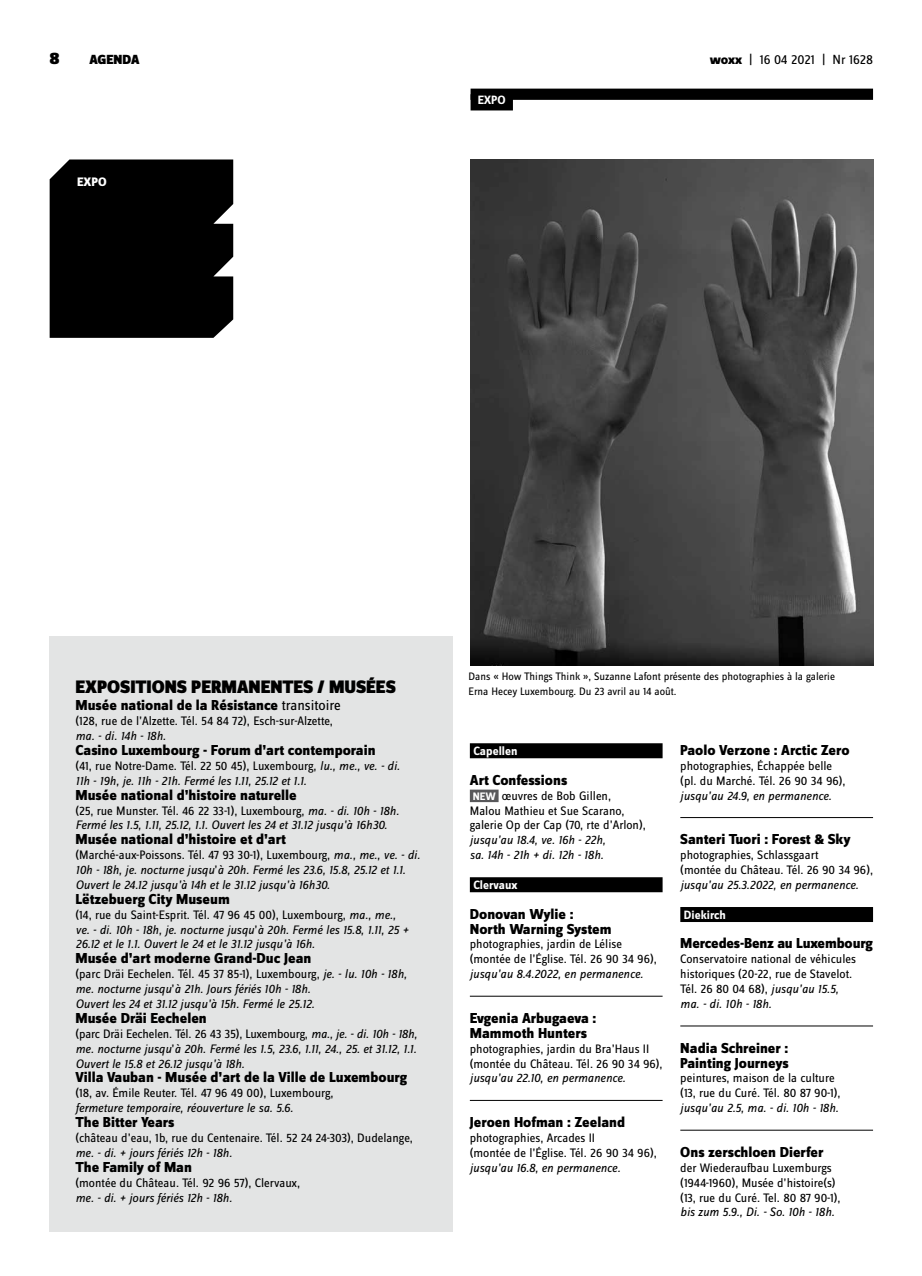
<style>
.page{position:relative;width:922px;height:1276px;background:#fff}
.page>*{position:absolute;margin:0;border:0;box-sizing:border-box;transform-origin:0 0}
.t1{font:900 18.75px "Zine Sans Dis";color:#000}
.t2{font:900 17.5px "Zine Sans Dis";color:#000}
.t3{font:800 15px/14.9px "Zine Sans Dis";color:#000}
.t4{font:13.75px "Zine Sans Dis";letter-spacing:-.01em;color:#000}
.t5{font:900 13.75px "Zine Sans Dis";color:#000}
.t6{font:italic 12.75px/14.9px "Zine Sans Dis";color:#000}
.t7{font:12.75px/14.9px "Zine Sans Dis";color:#000}
.t8{font:800 12.75px "Zine Sans Dis";color:#fff}
.t9{font:700 12.5px "Zine Sans Dis";color:#fff}
.t10{font:11.25px/14.9px "Zine Sans Dis";color:#000}
.s1{font-weight:800}
.s2{font-weight:400}
.s3{font-style:normal}
.s4{font-weight:700;font-size:11.25px;color:#fff}
.s5{font-style:italic}
</style>
<div class="page">
<div style="left:469px;top:743px;width:193px;height:15px;background:#000"></div>
<div style="left:469px;top:789px;width:29px;height:13px;background:#58585a"></div>
<div style="left:469px;top:877px;width:193px;height:15px;background:#000"></div>
<hr style="left:469px;top:996px;width:193px;height:1px;background:#000">
<hr style="left:469px;top:1100px;width:193px;height:1px;background:#000">
<div style="left:50px;top:159px;width:183px;height:179px;background:#000"></div>
<div style="left:470px;top:89px;width:402px;height:11px;background:#000"></div>
<div style="left:470px;top:94px;width:43px;height:16px;background:#000"></div>
<hr style="left:680px;top:817px;width:192px;height:1px;background:#000">
<div style="left:680px;top:907px;width:192px;height:15px;background:#000"></div>
<hr style="left:680px;top:1025px;width:192px;height:1px;background:#000">
<hr style="left:680px;top:1130px;width:192px;height:1px;background:#000">
<img style="left:470px;top:159px;width:402px;height:506px">
<div style="left:49px;top:636px;width:403px;height:595px;background:#e3e4e4"></div>
<h2 class="t2" style="left:50px;top:49px;width:12px">8</h2>
<p class="t5" style="left:89px;top:52px;width:52px">AGENDA</p>
<p class="t4" style="left:709px;top:53px;width:165px"><span class="s1">woxx</span> | 16 04 2021 | Nr 1628</p>
<p class="t8" style="left:77px;top:175px;width:31px">EXPO</p>
<p class="t9" style="left:477px;top:93px;width:30px">EXPO</p>
<h1 class="t1" style="left:75px;top:676px;width:174px">EXPOSITIONS PERMANEN</h1>
<h1 class="t1" style="left:282px;top:676px;width:115px">TES / MUSÉES</h1>
<p class="t3" style="left:75px;top:699px;width:266px">Musée national de la Résistance <span class="s2">transitoire</span></p>
<p class="t7" style="left:75px;top:714px;width:259px">(128, rue de l’Alzette. Tél. 54 84 72), Esch-sur-Alzette,</p>
<p class="t6" style="left:75px;top:728px;width:92px">ma. - di. 14h - 18h.</p>
<p class="t3" style="left:75px;top:743px;width:301px">Casino Luxembourg - Forum d’art contemporain</p>
<p class="t6" style="left:75px;top:758px;width:326px"><span class="s3">(41, rue Notre-Dame. Tél. 22 50 45), Luxembourg,</span> lu., me., ve. - di.<br>11h - 19h, je. 11h - 21h. Fermé les 1.11, 25.12 et 1.1.</p>
<p class="t3" style="left:75px;top:788px;width:223px">Musée national d’histoire naturelle</p>
<p class="t6" style="left:75px;top:803px;width:325px"><span class="s3">(25, rue Munster. Tél. 46 22 33-1), Luxembourg,</span> ma. - di. 10h - 18h.<br>Fermé les 1.5, 1.11, 25.12, 1.1. Ouvert les 24 et 31.12 jusqu’à 16h30.</p>
<p class="t3" style="left:75px;top:832px;width:212px">Musée national d’histoire et d’art</p>
<p class="t6" style="left:75px;top:847px;width:346px"><span class="s3">(Marché-aux-Poissons. Tél. 47 93 30-1), Luxembourg,</span> ma., me., ve. - di.<br>10h - 18h, je. nocturne jusqu<span class="s3">’</span>à 20h. Fermé les 23.6, 15.8, 25.12 et 1.1.<br>Ouvert le 24.12 jusqu’à 14h et le 31.12 jusqu’à 16h30.</p>
<p class="t3" style="left:75px;top:892px;width:156px">Lëtzebuerg City Museum</p>
<p class="t6" style="left:75px;top:907px;width:334px"><span class="s3">(14, rue du Saint-Esprit. Tél. 47 96 45 00), Luxembourg,</span> ma., me., ve. - di. 10h - 18h, je. nocturne jusqu<span class="s3">’</span>à 20h. Fermé les 15.8, 1.11, 25 +<br>26.12 et le 1.1. Ouvert le 24 et le 31.12 jusqu’à 16h.</p>
<p class="t3" style="left:75px;top:952px;width:237px">Musée d’art moderne Grand-Duc Jean</p>
<p class="t6" style="left:75px;top:966px;width:333px"><span class="s3">(parc Dräi Eechelen. Tél. 45 37 85-1), Luxembourg,</span> je. - lu. 10h - 18h, me. nocturne jusqu<span class="s3">’</span>à 21h. Jours fériés 10h - 18h.<br>Ouvert les 24 et 31.12 jusqu’à 15h. Fermé le 25.12.</p>
<p class="t3" style="left:75px;top:1011px;width:133px">Musée Dräi Eechelen</p>
<p class="t6" style="left:75px;top:1026px;width:343px;text-align:justify"><span class="s3">(parc Dräi Eechelen. Tél. 26 43 35), Luxembourg,</span> ma., je. - di. 10h - 18h, me. nocturne jusqu<span class="s3">’</span>à 20h. Fermé les 1.5, 23.6, 1.11, 24., 25. et 31.12, 1.1.<br>Ouvert le 15.8 et 26.12 jusqu’à 18h.</p>
<p class="t3" style="left:75px;top:1071px;width:333px">Villa Vauban - Musée d’art de la Ville de Luxembourg</p>
<p class="t7" style="left:75px;top:1086px;width:259px">(18, av. Émile Reuter. Tél. 47 96 49 00), Luxembourg,</p>
<p class="t6" style="left:75px;top:1100px;width:219px">fermeture temporaire, réouverture le sa. 5.6.</p>
<p class="t3" style="left:75px;top:1115px;width:101px">The Bitter Years</p>
<p class="t7" style="left:75px;top:1131px;width:339px">(château d’eau, 1b, rue du Centenaire. Tél. 52 24 24-303), Dudelange,</p>
<p class="t6" style="left:75px;top:1145px;width:158px">me. - di. + jours fériés 12h - 18h.</p>
<p class="t3" style="left:75px;top:1160px;width:118px">The Family of Man</p>
<p class="t7" style="left:75px;top:1175px;width:226px">(montée du Château. Tél. 92 96 57), Clervaux,</p>
<p class="t6" style="left:75px;top:1190px;width:158px">me. - di. + jours fériés 12h - 18h.</p>
<p class="t10" style="left:468px;top:669px;width:368px">Dans « How Things Think », Suzanne Lafont présente des photographies à la galerie<br>Erna Hecey Luxembourg. Du 23 avril au 14 août.</p>
<p class="t9" style="left:473px;top:744px;width:46px">Capellen</p>
<p class="t3" style="left:469px;top:773px;width:99px">Art Confessions</p>
<p class="t7" style="left:469px;top:788px;width:177px"><span class="s4">NEW</span> œuvres de Bob Gillen,<br>Malou Mathieu et Sue Scarano, galerie Op der Cap (70, rte d’Arlon),</p>
<p class="t6" style="left:469px;top:832px;width:137px">jusqu’au 18.4, ve. 16h - 22h, sa. 14h - 21h + di. 12h - 18h.</p>
<p class="t9" style="left:473px;top:878px;width:45px">Clervaux</p>
<p class="t3" style="left:469px;top:907px;width:143px">Donovan Wylie :<br>North Warning System</p>
<p class="t7" style="left:469px;top:937px;width:188px">photographies, jardin de Lélise (montée de l’Église. Tél. 26 90 34 96),</p>
<p class="t6" style="left:469px;top:966px;width:175px">jusqu’au 8.4.2022, en permanence.</p>
<p class="t3" style="left:469px;top:1011px;width:128px">Evgenia Arbugaeva :<br>Mammoth Hunters</p>
<p class="t7" style="left:469px;top:1041px;width:194px">photographies, jardin du Bra’Haus II (montée du Château. Tél. 26 90 34 96),</p>
<p class="t6" style="left:470px;top:1071px;width:157px">jusqu’au 22.10, en permanence.</p>
<p class="t3" style="left:469px;top:1115px;width:157px">Jeroen Hofman : Zeeland</p>
<p class="t7" style="left:469px;top:1131px;width:188px">photographies, Arcades II<br>(montée de l’Église. Tél. 26 90 34 96),</p>
<p class="t6" style="left:469px;top:1160px;width:152px">jusqu’au 16.8, en permanence.</p>
<p class="t3" style="left:680px;top:743px;width:171px">Paolo Verzone : Arctic Zero</p>
<p class="t7" style="left:680px;top:759px;width:167px">photographies, Échappée belle (pl. du Marché. Tél. 26 90 34 96),</p>
<p class="t6" style="left:680px;top:788px;width:153px">jusqu’au 24.9, en permanence.</p>
<p class="t3" style="left:680px;top:832px;width:172px">Santeri Tuori : Forest &amp; Sky</p>
<p class="t7" style="left:680px;top:848px;width:194px">photographies, Schlassgaart<br>(montée du Château. Tél. 26 90 34 96),</p>
<p class="t6" style="left:680px;top:877px;width:180px">jusqu’au 25.3.2022, en permanence.</p>
<p class="t9" style="left:683px;top:908px;width:43px">Diekirch</p>
<p class="t3" style="left:680px;top:937px;width:194px">Mercedes-Benz au Luxembourg</p>
<p class="t7" style="left:680px;top:952px;width:177px">Conservatoire national de véhicules historiques (20-22, rue de Stavelot.<br>Tél. 26 80 04 68), <span class="s5">jusqu’au 15.5, ma. - di. 10h - 18h.</span></p>
<p class="t3" style="left:680px;top:1041px;width:110px">Nadia Schreiner :<br>Painting Journeys</p>
<p class="t7" style="left:680px;top:1071px;width:162px">peintures, maison de la culture (13, rue du Curé. Tél. 80 87 90-1),</p>
<p class="t6" style="left:680px;top:1100px;width:160px">jusqu’au 2.5, ma. - di. 10h - 18h.</p>
<p class="t3" style="left:680px;top:1145px;width:145px">Ons zerschloen Dierfer</p>
<p class="t7" style="left:680px;top:1160px;width:162px">der Wiederaufbau Luxemburgs (1944-1960), Musée d’histoire(s) (13, rue du Curé. Tel. 80 87 90-1),</p>
<p class="t6" style="left:680px;top:1205px;width:156px">bis zum 5.9., Di. - So. 10h - 18h.</p>
</div>
